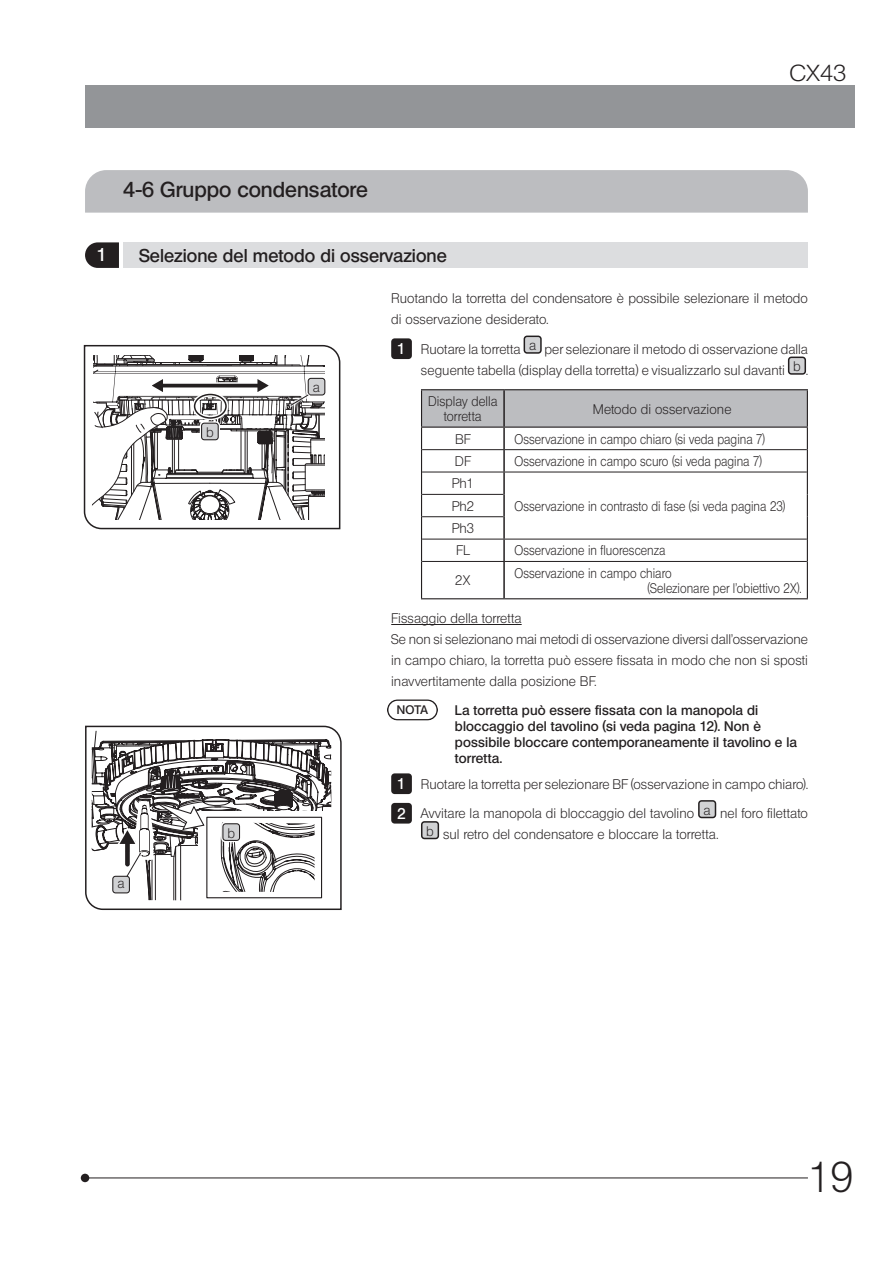
<style>
.page{position:relative;width:893px;height:1263px;background:#fff}
.page>*{position:absolute;margin:0;border:0;box-sizing:border-box;transform-origin:0 0}
.t1{font:42px "Olympus Leicht Normal";color:#231f20}
.t2{font:22.5px "Olympus Leicht Normal";color:#231f20;scale:1.1 1}
.t3{font:21px "Olympus Leicht Halbfett";color:#231f20}
.t4{font:18px "Olympus Leicht Halbfett";color:#231f20}
.t5{font:18px "Olympus Leicht Halbfett";color:#fff}
.t6{font:15.15px/29.5px "Olympus Leicht Halbfett";color:#fff}
.t7{font:13.5px/21px "Olympus Leicht Normal";letter-spacing:.005em;color:#231f20}
.t8{font:13.5px/15px "Olympus Leicht Normal";letter-spacing:.005em;color:#231f20;scale:.89 1}
.t9{font:13.5px/16.2px "Olympus Leicht Halbfett";letter-spacing:.01em;color:#231f20}
.t10{font:13.5px/15px "Olympus Leicht Normal";letter-spacing:.005em;color:#231f20;text-align:center;scale:.95 1}
.t11{font:12px "Olympus Leicht Halbfett";color:#231f20}
</style>
<div class="page">
<div style="left:81px;top:1174px;width:8px;height:8px;background:#231f20;border-radius:50%"></div>
<hr style="left:85px;top:1177px;width:723px;height:1px;background:#231f20">
<div style="left:85px;top:85px;width:770px;height:43px;background:#939598"></div>
<div style="left:85px;top:170px;width:723px;height:43px;background:#bcbdc0"></div>
<div style="left:123px;top:242px;width:685px;height:26px;background:#dcdddf"></div>
<svg style="left:85px;top:242px;width:34px;height:26px"></svg>
<hr style="left:391px;top:624px;width:131px;height:1px;background:#231f20">
<div style="left:524px;top:336px;width:17px;height:17px;background:#d1d2d4;border-radius:3px"></div>
<div style="left:524px;top:336px;width:18px;height:18px;border:2px solid #231f20;border-radius:3px"></div>
<div style="left:789px;top:357px;width:16px;height:17px;background:#d1d2d4;border-radius:3px"></div>
<div style="left:788px;top:357px;width:18px;height:18px;border:2px solid #231f20;border-radius:3px"></div>
<hr style="left:503px;top:562px;width:2px;height:36px;background:#231f20">
<hr style="left:422px;top:561px;width:82px;height:1px;background:#231f20">
<hr style="left:504px;top:561px;width:303px;height:1px;background:#231f20">
<hr style="left:421px;top:389px;width:83px;height:1px;background:#231f20">
<hr style="left:504px;top:389px;width:304px;height:1px;background:#231f20">
<svg style="left:421px;top:390px;width:387px;height:171px"></svg>
<hr style="left:421px;top:561px;width:1px;height:37px;background:#231f20">
<hr style="left:807px;top:561px;width:1px;height:37px;background:#231f20">
<hr style="left:421px;top:598px;width:83px;height:1px;background:#231f20">
<hr style="left:504px;top:598px;width:304px;height:1px;background:#231f20">
<div style="left:699px;top:801px;width:16px;height:16px;background:#d1d2d4;border-radius:3px"></div>
<div style="left:698px;top:800px;width:18px;height:18px;border:2px solid #231f20;border-radius:3px"></div>
<div style="left:422px;top:822px;width:16px;height:16px;background:#d1d2d4;border-radius:3px"></div>
<div style="left:421px;top:821px;width:18px;height:18px;border:2px solid #231f20;border-radius:3px"></div>
<div style="left:391px;top:338px;width:21px;height:21px;background:#231f20;border-radius:3px"></div>
<div style="left:387px;top:699px;width:51px;height:21px;border:2px solid #231f20;border-radius:10px"></div>
<div style="left:391px;top:773px;width:21px;height:21px;background:#231f20;border-radius:3px"></div>
<div style="left:391px;top:803px;width:21px;height:20px;background:#231f20;border-radius:3px"></div>
<svg style="left:85px;top:726px;width:257px;height:184px"></svg>
<div style="left:198px;top:811px;width:135px;height:95px;background:#fff"></div>
<svg style="left:92px;top:731px;width:239px;height:170px"></svg>
<div style="left:113px;top:876px;width:16px;height:17px;background:#d1d2d4;border-radius:3px"></div>
<div style="left:112px;top:876px;width:18px;height:17px;border:1px solid #231f20;border-radius:3px"></div>
<div style="left:221px;top:822px;width:20px;height:20px;border:2px solid #fff;border-radius:3px"></div>
<div style="left:223px;top:824px;width:17px;height:16px;background:#d1d2d4;border-radius:3px"></div>
<div style="left:222px;top:823px;width:18px;height:18px;border:1px solid #231f20;border-radius:3px"></div>
<svg style="left:83px;top:344px;width:258px;height:186px"></svg>
<svg style="left:92px;top:355px;width:249px;height:169px"></svg>
<h3 class="t3" style="left:123px;top:177px;width:246px">4-6 Gruppo condensatore</h3>
<h2 class="t2" style="left:790px;top:59px;width:53px">CX43</h2>
<h3 class="t5" style="left:97px;top:244px;width:12px">1</h3>
<h3 class="t4" style="left:139px;top:245px;width:309px">Selezione del metodo di osservazione</h3>
<p class="t7" style="left:391px;top:288px;width:418px">Ruotando la torretta del condensatore è possibile selezionare il metodo di osservazione desiderato.</p>
<p class="t7" style="left:421px;top:338px;width:388px">Ruotare la torretta a per selezionare il metodo di osservazione dalla seguente tabella (display della torretta) e visualizzarlo sul davanti b .</p>
<p class="t10" style="left:428px;top:394px;width:75px">Display della torretta</p>
<p class="t7" style="left:593px;top:398px;width:140px">Metodo di osservazione</p>
<p class="t7" style="left:455px;top:428px;width:17px">BF</p>
<p class="t8" style="left:514px;top:431px;width:283px">Osservazione in campo chiaro (si veda pagina 7)</p>
<p class="t7" style="left:455px;top:451px;width:17px">DF</p>
<p class="t8" style="left:514px;top:454px;width:280px">Osservazione in campo scuro (si veda pagina 7)</p>
<p class="t7" style="left:452px;top:472px;width:24px;line-height:22.4px">Ph1<br>Ph2</p>
<p class="t6" style="left:397px;top:334px;width:10px">1</p>
<p class="t7" style="left:313px;top:377px;width:9px">a</p>
<p class="t7" style="left:206px;top:422px;width:9px">b</p>
<p class="t8" style="left:514px;top:498px;width:306px">Osservazione in contrasto di fase (si veda pagina 23)</p>
<p class="t7" style="left:118px;top:873px;width:9px">a</p>
<p class="t7" style="left:227px;top:822px;width:9px">b</p>
<p class="t7" style="left:452px;top:517px;width:24px;line-height:22.4px;text-align:center">Ph3<br>FL</p>
<p class="t8" style="left:514px;top:543px;width:171px">Osservazione in fluorescenza</p>
<p class="t7" style="left:455px;top:570px;width:17px">2X</p>
<p class="t8" style="left:647px;top:565px;width:174px;text-indent:-133px">Osservazione in campo chiaro<br>(Selezionare per l'obiettivo 2X).</p>
<p class="t7" style="left:391px;top:608px;width:418px">Fissaggio della torretta<br>Se non si selezionano mai metodi di osservazione diversi dall'osservazione in campo chiaro, la torretta può essere fissata in modo che non si sposti inavvertitamente dalla posizione BF.</p>
<p class="t9" style="left:455px;top:702px;width:344px">La torretta può essere fissata con la manopola di bloccaggio del tavolino (si veda pagina 12). Non è possibile bloccare contemporaneamente il tavolino e la torretta.</p>
<p class="t7" style="left:421px;top:769px;width:388px;line-height:29.5px">Ruotare la torretta per selezionare BF (osservazione in campo chiaro).<br>Avvitare la manopola di bloccaggio del tavolino a nel foro filettato</p>
<p class="t7" style="left:426px;top:824px;width:294px">b sul retro del condensatore e bloccare la torretta.</p>
<p class="t11" style="left:397px;top:703px;width:33px">NOTA</p>
<p class="t6" style="left:397px;top:769px;width:10px">1<br>2</p>
<h1 class="t1" style="left:809px;top:1153px;width:46px">19</h1>
</div>
